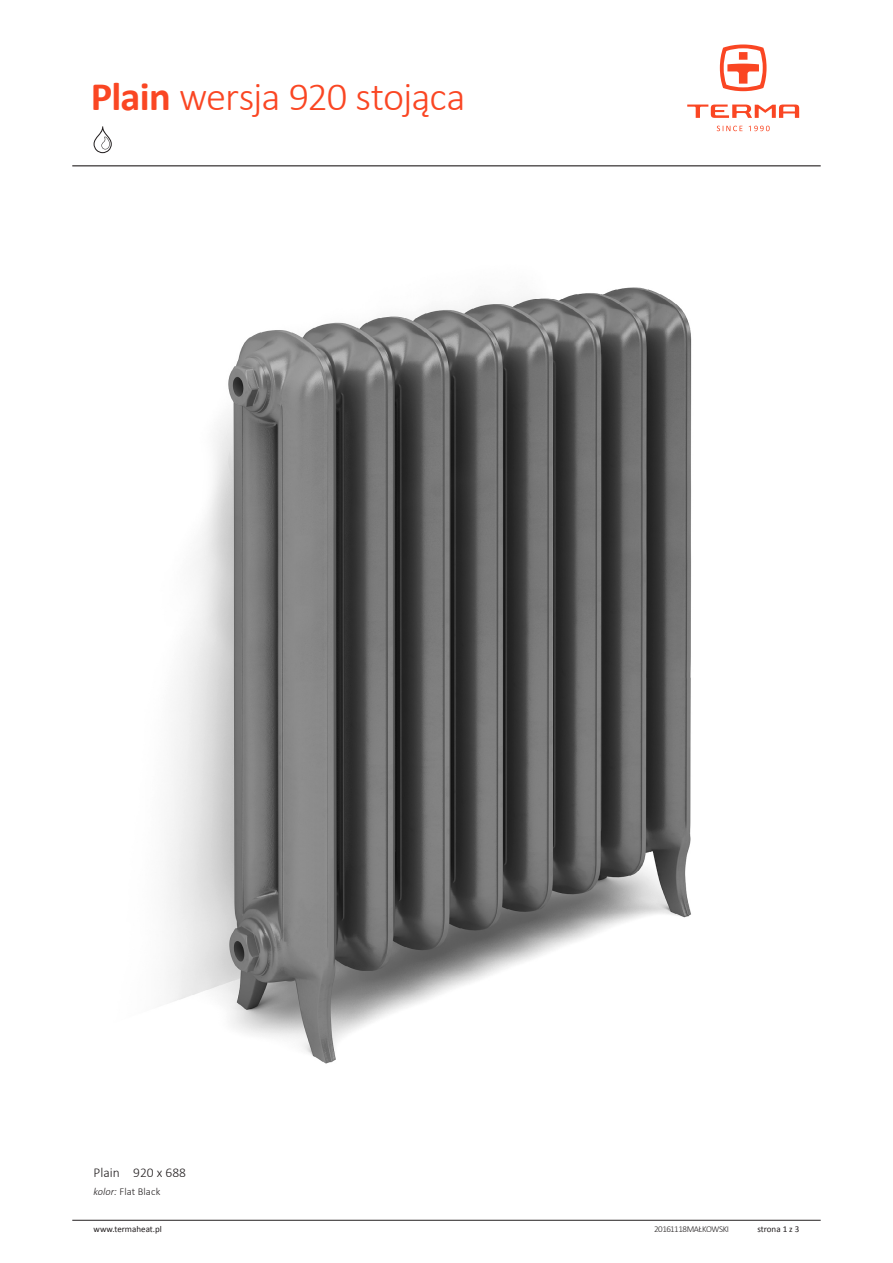
<style>
.page{position:relative;width:893px;height:1263px;background:#fff}
.page>*{position:absolute;margin:0;border:0;box-sizing:border-box;transform-origin:0 0}
.t1{font:300 40.5px "Calibri";letter-spacing:-.025em;color:#fa4623}
.opisy_zdjęć{font:300 13.5px "Calibri";color:#231f20}
.opisy_zdjęć-2{font:300 10.5px "Calibri";letter-spacing:.01em;color:#231f20}
.Stopka{font:9px "Calibri";color:#231f20}
.Tekst_-_czarny{font:300 9px "Calibri";letter-spacing:-.05em;color:#231f20}
.s1{font-weight:700}
.s2{font-style:italic}
</style>
<div class="page">
<svg style="left:94px;top:126px;width:18px;height:27px"></svg>
<img style="left:167px;top:287px;width:525px;height:777px">
<hr style="left:72px;top:1220px;width:749px;height:1px;background:#231f20">
<hr style="left:72px;top:165px;width:749px;height:1px;background:#231f20">
<svg style="left:720px;top:44px;width:46px;height:47px"></svg>
<svg style="left:687px;top:105px;width:112px;height:13px"></svg>
<svg style="left:717px;top:126px;width:25px;height:5px"></svg>
<svg style="left:749px;top:126px;width:21px;height:5px"></svg>
<h1 class="t1" style="left:91px;top:72px;width:376px"><span class="s1">Plain</span> wersja 920 stojąca</h1>
<p class="opisy_zdjęć" style="left:94px;top:1164px;width:94px">Plain 920 x 688</p>
<p class="opisy_zdjęć-2" style="left:94px;top:1185px;width:68px"><span class="s2">kolor:</span> Flat Black</p>
<p class="Stopka" style="left:94px;top:1223px;width:70px">www.termaheat.pl</p>
<p class="Tekst_-_czarny" style="left:654px;top:1223px;width:76px">20161118MAŁKOWSKI</p>
<p class="Stopka" style="left:757px;top:1223px;width:43px">strona 1 z 3</p>
</div>
